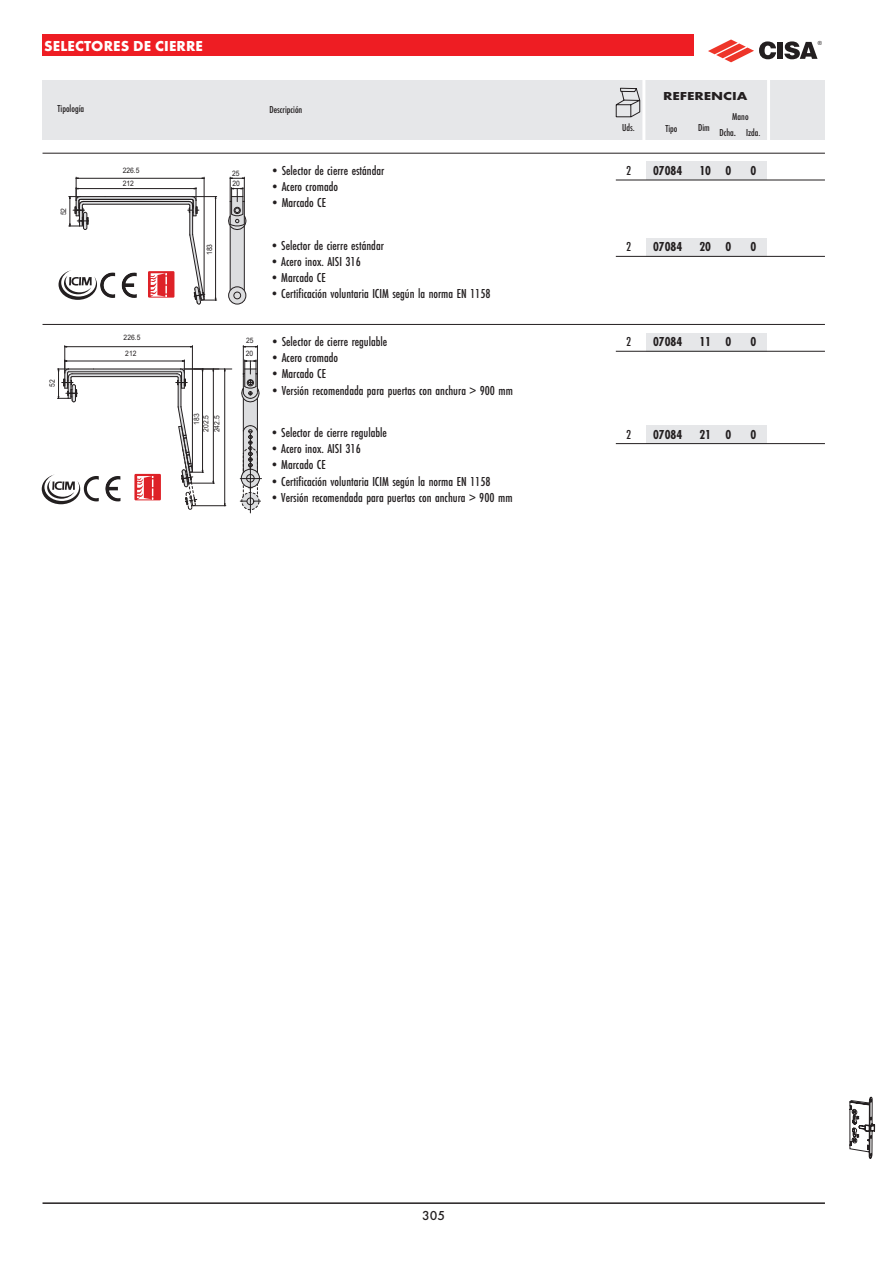
<style>
.page{position:relative;width:893px;height:1263px;background:#fff}
.page>*{position:absolute;margin:0;border:0;box-sizing:border-box;transform-origin:0 0}
.t1{font:700 15px "Futura PT";letter-spacing:.01em;color:#fff}
.t2{font:500 13.5px "Futura PT Cond";color:#231f20}
.t3{font:700 13.5px "Futura PT Cond";color:#231f20}
.t4{font:500 13.5px "Futura PT";color:#231f20}
.t5{font:700 12px "Futura PT";color:#231f20;scale:1.25 1}
.t6{font:500 10.5px/15.3px "Futura PT Cond";color:#231f20;text-align:center}
.t7{font:7.5px/10.9px "Arial";color:#231f20;scale:.9 1}
.t8{font:5.7px "Arial";color:#231f20}
.s1{font-size:12px}
</style>
<div class="page">
<div style="left:43px;top:34px;width:651px;height:21px;background:#ee1d23"></div>
<div style="left:43px;top:81px;width:782px;height:59px;background:#e6e7e9"></div>
<svg style="left:616px;top:88px;width:24px;height:29px"></svg>
<hr style="left:767px;top:79px;width:3px;height:65px;background:#fff">
<hr style="left:642px;top:80px;width:3px;height:65px;background:#fff">
<hr style="left:43px;top:153px;width:782px;height:1px;background:#231f20">
<div style="left:646px;top:162px;width:120px;height:18px;background:#e6e7e9"></div>
<svg style="left:228px;top:177px;width:18px;height:127px"></svg>
<hr style="left:616px;top:180px;width:209px;height:1px;background:#231f20">
<hr style="left:43px;top:324px;width:782px;height:1px;background:#231f20">
<div style="left:646px;top:333px;width:120px;height:18px;background:#e6e7e9"></div>
<hr style="left:224px;top:369px;width:1px;height:137px;background:#231f20">
<hr style="left:194px;top:369px;width:38px;height:1px;background:#231f20">
<hr style="left:193px;top:505px;width:33px;height:1px;background:#231f20">
<svg style="left:240px;top:346px;width:22px;height:167px"></svg>
<hr style="left:616px;top:351px;width:209px;height:1px;background:#231f20">
<div style="left:646px;top:238px;width:120px;height:18px;background:#e6e7e9"></div>
<hr style="left:616px;top:256px;width:209px;height:1px;background:#231f20">
<div style="left:646px;top:425px;width:120px;height:18px;background:#e6e7e9"></div>
<hr style="left:616px;top:443px;width:209px;height:1px;background:#231f20">
<svg style="left:708px;top:40px;width:68px;height:22px"></svg>
<div style="left:777px;top:42px;width:6px;height:17px;background:#231f20"></div>
<svg style="left:784px;top:41px;width:33px;height:18px"></svg>
<hr style="left:43px;top:1202px;width:782px;height:2px;background:#231f20">
<svg style="left:59px;top:177px;width:158px;height:128px"></svg>
<svg style="left:42px;top:346px;width:172px;height:164px"></svg>
<svg style="left:849px;top:1097px;width:26px;height:62px"></svg>
<p class="t1" style="left:44px;top:36px;width:160px">SELECTORES DE CIERRE</p>
<p class="t6" style="left:58px;top:101px;width:28px">Tipología</p>
<p class="t6" style="left:269px;top:101px;width:34px">Descripción</p>
<p class="t7" style="left:59px;top:215px;width:10px;rotate:-90deg">52</p>
<p class="t7" style="left:47px;top:387px;width:10px;rotate:-90deg">52</p>
<p class="t7" style="left:123px;top:166px;width:20px">226.5</p>
<p class="t7" style="left:232px;top:168px;width:10px">25</p>
<p class="t7" style="left:123px;top:179px;width:14px">212</p>
<p class="t7" style="left:232px;top:179px;width:10px">20</p>
<p class="t7" style="left:205px;top:255px;width:14px;rotate:-90deg">183</p>
<p class="t7" style="left:124px;top:333px;width:20px">226.5</p>
<p class="t7" style="left:246px;top:336px;width:10px">25</p>
<p class="t7" style="left:125px;top:348px;width:14px">212</p>
<p class="t7" style="left:246px;top:349px;width:10px">20</p>
<p class="t7" style="left:192px;top:425px;width:14px;rotate:-90deg">183</p>
<p class="t7" style="left:201px;top:432px;width:21px;rotate:-90deg">202.5<br>242.5</p>
<p class="t2" style="left:268px;top:162px;width:118px">•Selector de cierre estándar</p>
<p class="t2" style="left:268px;top:179px;width:71px">•Acero cromado</p>
<p class="t2" style="left:268px;top:195px;width:59px">•Marcado CE</p>
<p class="t2" style="left:268px;top:237px;width:118px">•Selector de cierre estándar</p>
<p class="t2" style="left:268px;top:254px;width:95px">•Acero inox. AISI 316</p>
<p class="t2" style="left:268px;top:270px;width:59px">•Marcado CE</p>
<p class="t2" style="left:268px;top:286px;width:224px">•Certificación voluntaria ICIM según la norma EN 1158</p>
<p class="t2" style="left:268px;top:334px;width:121px">•Selector de cierre regulable</p>
<p class="t2" style="left:268px;top:350px;width:71px">•Acero cromado</p>
<p class="t2" style="left:268px;top:366px;width:59px">•Marcado CE</p>
<p class="t2" style="left:268px;top:382px;width:246px">•Versión recomendada para puertas con anchura &gt; 900 mm</p>
<p class="t2" style="left:268px;top:425px;width:121px">•Selector de cierre regulable</p>
<p class="t2" style="left:268px;top:441px;width:95px">•Acero inox. AISI 316</p>
<p class="t2" style="left:268px;top:457px;width:59px">•Marcado CE</p>
<p class="t2" style="left:268px;top:473px;width:224px">•Certificación voluntaria ICIM según la norma EN 1158</p>
<p class="t2" style="left:268px;top:489px;width:246px">•Versión recomendada para puertas con anchura &gt; 900 mm</p>
<p class="t6" style="left:622px;top:120px;width:14px">Uds.</p>
<p class="t5" style="left:663px;top:88px;width:69px">REFERENCIA</p>
<p class="t6" style="left:720px;top:109px;width:42px">Mano<br>Dcha<span class="s1">.</span> Izda.</p>
<p class="t6" style="left:665px;top:120px;width:14px">Tipo</p>
<p class="t6" style="left:698px;top:120px;width:13px">Dim</p>
<p class="t2" style="left:626px;top:163px;width:7px">2</p>
<p class="t3" style="left:653px;top:163px;width:31px">07084</p>
<p class="t3" style="left:699px;top:163px;width:33px">10 0</p>
<p class="t3" style="left:751px;top:163px;width:7px">0</p>
<p class="t2" style="left:626px;top:239px;width:7px">2</p>
<p class="t3" style="left:653px;top:239px;width:31px">07084</p>
<p class="t3" style="left:699px;top:239px;width:33px">20 0</p>
<p class="t3" style="left:751px;top:239px;width:7px">0</p>
<p class="t2" style="left:626px;top:334px;width:7px">2</p>
<p class="t3" style="left:653px;top:334px;width:31px">07084</p>
<p class="t3" style="left:699px;top:334px;width:33px">11 0</p>
<p class="t3" style="left:751px;top:334px;width:7px">0</p>
<p class="t2" style="left:626px;top:426px;width:7px">2</p>
<p class="t3" style="left:653px;top:426px;width:31px">07084</p>
<p class="t3" style="left:699px;top:426px;width:33px">21 0</p>
<p class="t3" style="left:751px;top:426px;width:7px">0</p>
<p class="t8" style="left:818px;top:40px;width:6px">®</p>
<p class="t4" style="left:422px;top:1208px;width:25px">305</p>
</div>
